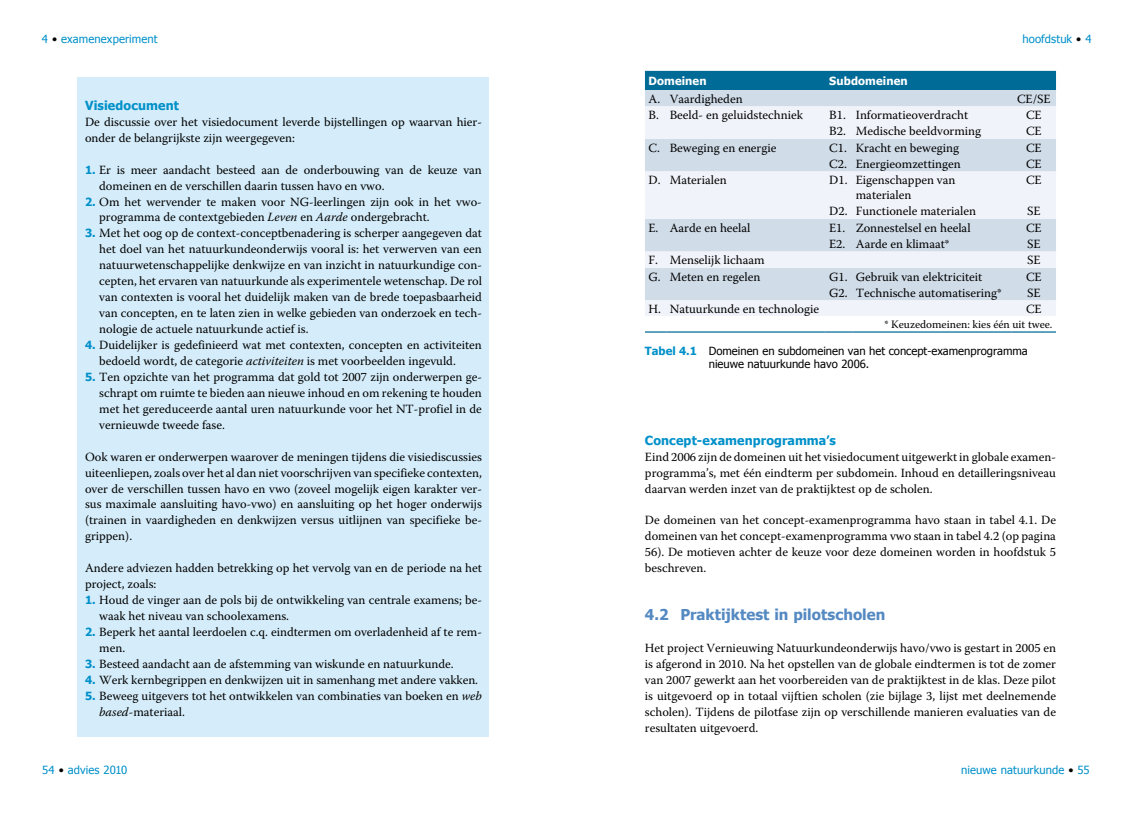
<style>
.page{position:relative;width:1134px;height:815px;background:#fff}
.page>*{position:absolute;margin:0;border:0;box-sizing:border-box;transform-origin:0 0}
.t1{font:700 15px "Tahoma";color:#5489c2}
.t2{font:12.5px/16px "Warnock Pro";color:#000}
.t3{font:700 12.5px "Tahoma";letter-spacing:.005em;color:#0090c9}
.t4{font:11.25px/13.5px "Tahoma";color:#000}
.t5{font:11.25px "Tahoma";letter-spacing:.01em;color:#0090c9}
.t6{font:11.25px "Warnock Pro";color:#000}
.t7{font:700 11.25px/16px "Tahoma";color:#0090c9;text-align:justify}
.t8{font:700 11.25px "Tahoma";letter-spacing:.01em;color:#fff}
.s1{color:#000}
.s2{font-style:italic}
.s3{font-weight:700;color:#0090c9}
</style>
<div class="page">
<div style="left:78px;top:78px;width:411px;height:659px;background:#d5edfa"></div>
<div style="left:645px;top:71px;width:411px;height:19px;background:#006b96"></div>
<div style="left:645px;top:90px;width:411px;height:16px;background:#d0dce8"></div>
<svg style="left:645px;top:106px;width:411px;height:210px;fill:#f0f3f9"></svg>
<hr style="left:645px;top:331px;width:21px;height:2px;background:#006b96">
<hr style="left:666px;top:331px;width:160px;height:2px;background:#006b96">
<hr style="left:826px;top:331px;width:26px;height:2px;background:#006b96">
<hr style="left:852px;top:331px;width:160px;height:2px;background:#006b96">
<hr style="left:1012px;top:331px;width:44px;height:2px;background:#006b96">
<p class="t5" style="left:52px;top:32px;width:107px"><span class="s1">•</span> examenexperiment</p>
<p class="t3" style="left:85px;top:97px;width:95px">Visiedocument</p>
<p class="t2" style="left:85px;top:113px;width:397px">De discussie over het visiedocument leverde bijstellingen op waarvan hier&shy;onder de belangrijkste zijn weergegeven:</p>
<p class="t2" style="left:99px;top:161px;width:384px">Er is meer aandacht besteed aan de onderbouwing van de keuze van domeinen en de verschillen daarin tussen havo en vwo.<br>Om het wervender te maken voor NG-leerlingen zijn ook in het vwo&shy;programma de contextgebieden <span class="s2">Leven</span> en <span class="s2">Aarde</span> ondergebracht.<br>Met het oog op de context-conceptbenadering is scherper aangegeven dat het doel van het natuurkundeonderwijs vooral is: het verwerven van een natuurwetenschappelijke denkwijze en van inzicht in natuurkundige con&shy;cepten, het ervaren van natuurkunde als experimentele wetenschap. De rol van contexten is vooral het duidelijk maken van de brede toepasbaarheid van concepten, en te laten zien in welke gebieden van onderzoek en tech&shy;nologie de actuele natuurkunde actief is.<br>Duidelijker is gedefinieerd wat met contexten, concepten en activiteiten bedoeld wordt, de categorie <span class="s2">activiteiten</span> is met voorbeelden ingevuld.<br>Ten opzichte van het programma dat gold tot 2007 zijn onderwerpen ge&shy;schrapt om ruimte te bieden aan nieuwe inhoud en om rekening te houden met het gereduceerde aantal uren natuurkunde voor het NT-profiel in de vernieuwde tweede fase.</p>
<p class="t2" style="left:85px;top:448px;width:398px;text-align:justify">Ook waren er onderwerpen waarover de meningen tijdens die visiediscussies uiteenliepen, zoals over het al dan niet voorschrijven van specifieke contexten, over de verschillen tussen havo en vwo (zoveel mogelijk eigen karakter ver&shy;sus maximale aansluiting havo-vwo) en aansluiting op het hoger onderwijs (trainen in vaardigheden en denkwijzen versus uitlijnen van specifieke be&shy;grippen).</p>
<p class="t2" style="left:85px;top:560px;width:398px">Andere adviezen hadden betrekking op het vervolg van en de periode na het project, zoals:</p>
<p class="t2" style="left:99px;top:592px;width:384px">Houd de vinger aan de pols bij de ontwikkeling van centrale examens; be&shy;waak het niveau van schoolexamens.<br>Beperk het aantal leerdoelen c.q. eindtermen om overladenheid af te rem&shy;men.<br>Besteed aandacht aan de afstemming van wiskunde en natuurkunde.<br>Werk kernbegrippen en denkwijzen uit in samenhang met andere vakken.<br>Beweeg uitgevers tot het ontwikkelen van combinaties van boeken en <span class="s2">web based</span>-materiaal.</p>
<p class="t7" style="left:85px;top:161px;width:12px">1.</p>
<p class="t7" style="left:85px;top:193px;width:12px">2.</p>
<p class="t7" style="left:85px;top:225px;width:12px">3.</p>
<p class="t7" style="left:85px;top:336px;width:12px">4.</p>
<p class="t7" style="left:85px;top:368px;width:12px">5.</p>
<p class="t7" style="left:85px;top:591px;width:12px">1.</p>
<p class="t7" style="left:85px;top:623px;width:12px">2.</p>
<p class="t7" style="left:85px;top:655px;width:12px">3.<br>4.<br>5.</p>
<p class="t5" style="left:42px;top:762px;width:87px">54 <span class="s1">•</span> advies 2010</p>
<p class="t5" style="left:1022px;top:32px;width:61px">hoofdstuk <span class="s1">•</span></p>
<p class="t8" style="left:648px;top:73px;width:60px">Domeinen</p>
<p class="t8" style="left:829px;top:73px;width:80px">Subdomeinen</p>
<p class="t2" style="left:648px;top:91px;width:96px">A. Vaardigheden</p>
<p class="t2" style="left:1017px;top:91px;width:35px">CE/SE</p>
<p class="t2" style="left:648px;top:107px;width:156px">B. Beeld- en geluidstechniek</p>
<p class="t2" style="left:829px;top:107px;width:140px">B1. Informatieoverdracht</p>
<p class="t2" style="left:1026px;top:107px;width:17px">CE</p>
<p class="t2" style="left:829px;top:123px;width:153px">B2. Medische beeldvorming</p>
<p class="t2" style="left:1026px;top:123px;width:17px">CE</p>
<p class="t2" style="left:648px;top:139px;width:129px">C. Beweging en energie</p>
<p class="t2" style="left:829px;top:139px;width:131px">C1. Kracht en beweging</p>
<p class="t2" style="left:1026px;top:139px;width:17px">CE</p>
<p class="t2" style="left:829px;top:156px;width:133px">C2. Energieomzettingen</p>
<p class="t2" style="left:1026px;top:156px;width:17px">CE</p>
<p class="t2" style="left:648px;top:172px;width:80px">D. Materialen</p>
<p class="t2" style="left:856px;top:172px;width:101px;line-height:15px;text-indent:-27px">D1. Eigenschappen van materialen</p>
<p class="t2" style="left:1026px;top:172px;width:17px">CE</p>
<p class="t2" style="left:829px;top:203px;width:148px">D2. Functionele materialen</p>
<p class="t2" style="left:1027px;top:203px;width:15px">SE</p>
<p class="t2" style="left:648px;top:219px;width:103px">E. Aarde en heelal</p>
<p class="t2" style="left:829px;top:219px;width:143px">E1. Zonnestelsel en heelal</p>
<p class="t2" style="left:1026px;top:219px;width:17px">CE</p>
<p class="t2" style="left:829px;top:236px;width:122px">E2. Aarde en klimaat*</p>
<p class="t2" style="left:1027px;top:236px;width:15px">SE</p>
<p class="t2" style="left:648px;top:252px;width:118px">F. Menselijk lichaam</p>
<p class="t2" style="left:1027px;top:252px;width:15px">SE</p>
<p class="t2" style="left:648px;top:268px;width:113px">G. Meten en regelen</p>
<p class="t2" style="left:829px;top:268px;width:155px">G1. Gebruik van elektriciteit</p>
<p class="t2" style="left:1026px;top:268px;width:17px">CE</p>
<p class="t2" style="left:829px;top:285px;width:174px">G2. Technische automatisering*</p>
<p class="t2" style="left:1027px;top:285px;width:15px">SE</p>
<p class="t2" style="left:648px;top:301px;width:172px">H. Natuurkunde en technologie</p>
<p class="t2" style="left:1026px;top:301px;width:17px">CE</p>
<p class="t6" style="left:884px;top:318px;width:169px">* Keuzedomeinen: kies één uit twee.</p>
<p class="t4" style="left:709px;top:343px;width:321px;text-indent:-64px"><span class="s3">Tabel 4.1</span> Domeinen en subdomeinen van het concept-examenprogramma nieuwe natuurkunde havo 2006.</p>
<p class="t3" style="left:645px;top:431px;width:192px">Concept-examenprogramma’s</p>
<p class="t2" style="left:645px;top:448px;width:413px;text-align:justify">Eind 2006 zijn de domeinen uit het visiedocument uitgewerkt in globale examen&shy;programma’s, met één eindterm per subdomein. Inhoud en detailleringsniveau daarvan werden inzet van de praktijktest op de scholen.</p>
<p class="t2" style="left:645px;top:512px;width:413px;text-align:justify">De domeinen van het concept-examenprogramma havo staan in tabel 4.1. De domeinen van het concept-examenprogramma vwo staan in tabel 4.2 (op pagina 56). De motieven achter de keuze voor deze domeinen worden in hoofdstuk 5 beschreven.</p>
<p class="t1" style="left:645px;top:604px;width:242px">4.2 Praktijktest in pilotscholen</p>
<p class="t2" style="left:645px;top:640px;width:413px;text-align:justify">Het project Vernieuwing Natuurkundeonderwijs havo/vwo is gestart in 2005 en is afgerond in 2010. Na het opstellen van de globale eindtermen is tot de zomer van 2007 gewerkt aan het voorbereiden van de praktijktest in de klas. Deze pilot is uitgevoerd op in totaal vijftien scholen (zie bijlage 3, lijst met deelnemende scholen). Tijdens de pilotfase zijn op verschillende manieren evaluaties van de resultaten uitgevoerd.</p>
<p class="t5" style="left:961px;top:762px;width:130px">nieuwe natuurkunde <span class="s1">•</span> 55</p>
</div>
